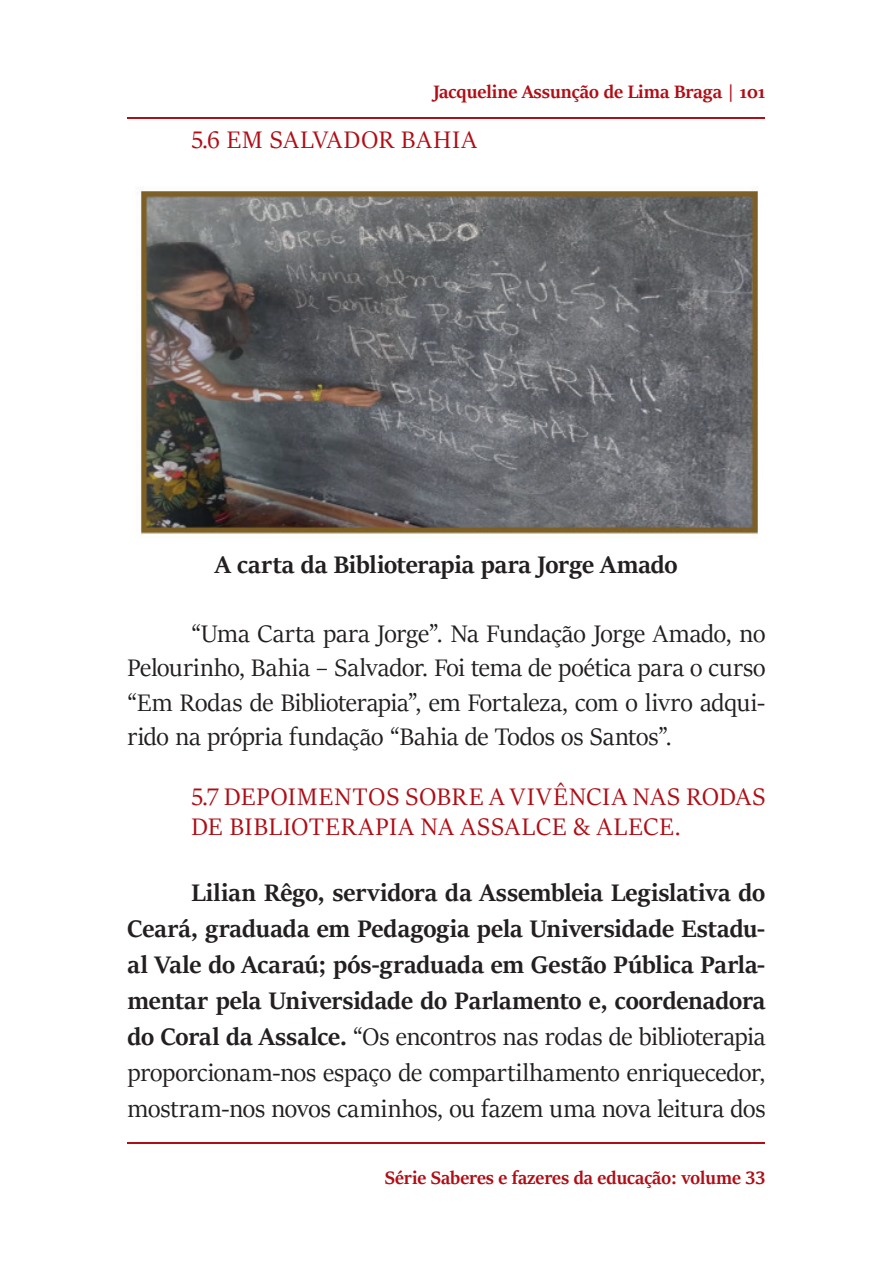
<style>
.page{position:relative;width:893px;height:1263px;background:#fff}
.page>*{position:absolute;margin:0;border:0;box-sizing:border-box;transform-origin:0 0}
.t1{font:700 27px/36px "Sitka Banner";letter-spacing:-.005em;color:#231f20;text-align:justify}
.t2{font:27px/34.5px "Sitka Banner";color:#231f20;text-align:justify}
.t3{font:27px/30px "Sitka Banner";letter-spacing:.045em;color:#b00d15}
.t4{font:700 20.25px "Sitka Banner";color:#b00d15}
.s1{font-weight:400}
</style>
<div class="page">
<hr style="left:128px;top:117px;width:637px;height:2px;background:#b00d15">
<hr style="left:128px;top:1142px;width:637px;height:2px;background:#b00d15">
<img style="left:140px;top:189px;width:618px;height:346px">
<p class="t4" style="left:434px;top:77px;width:333px">Jacqueline Assunção de Lima Braga | 101</p>
<p class="t3" style="left:191px;top:124px;width:287px">5.6 EM SALVADOR BAHIA</p>
<p class="t1" style="left:215px;top:545px;width:464px">A carta da Biblioterapia para Jorge Amado</p>
<p class="t2" style="left:128px;top:615px;width:639px;text-indent:64px">“Uma Carta para Jorge”. Na Fundação Jorge Amado, no Pelourinho, Bahia – Salvador. Foi tema de poética para o curso “Em Rodas de Biblioterapia”, em Fortaleza, com o livro adqui&shy;rido na própria fundação “Bahia de Todos os Santos”.</p>
<p class="t3" style="left:191px;top:781px;width:576px">5.7 DEPOIMENTOS SOBRE A VIVÊNCIA NAS RODAS<br>DE BIBLIOTERAPIA NA ASSALCE &amp; ALECE.</p>
<p class="t1" style="left:128px;top:873px;width:639px;text-indent:64px">Lilian Rêgo, servidora da Assembleia Legislativa do Ceará, graduada em Pedagogia pela Universidade Estadu&shy;al Vale do Acaraú; pós-graduada em Gestão Pública Parla&shy;mentar pela Universidade do Parlamento e, coordenadora do Coral da Assalce. <span class="s1">“Os encontros nas rodas de biblioterapia proporcionam-nos espaço de compartilhamento enriquecedor, mostram-nos novos caminhos, ou fazem uma nova leitura dos</span></p>
<p class="t4" style="left:385px;top:1164px;width:382px">Série Saberes e fazeres da educação: volume 33</p>
</div>
